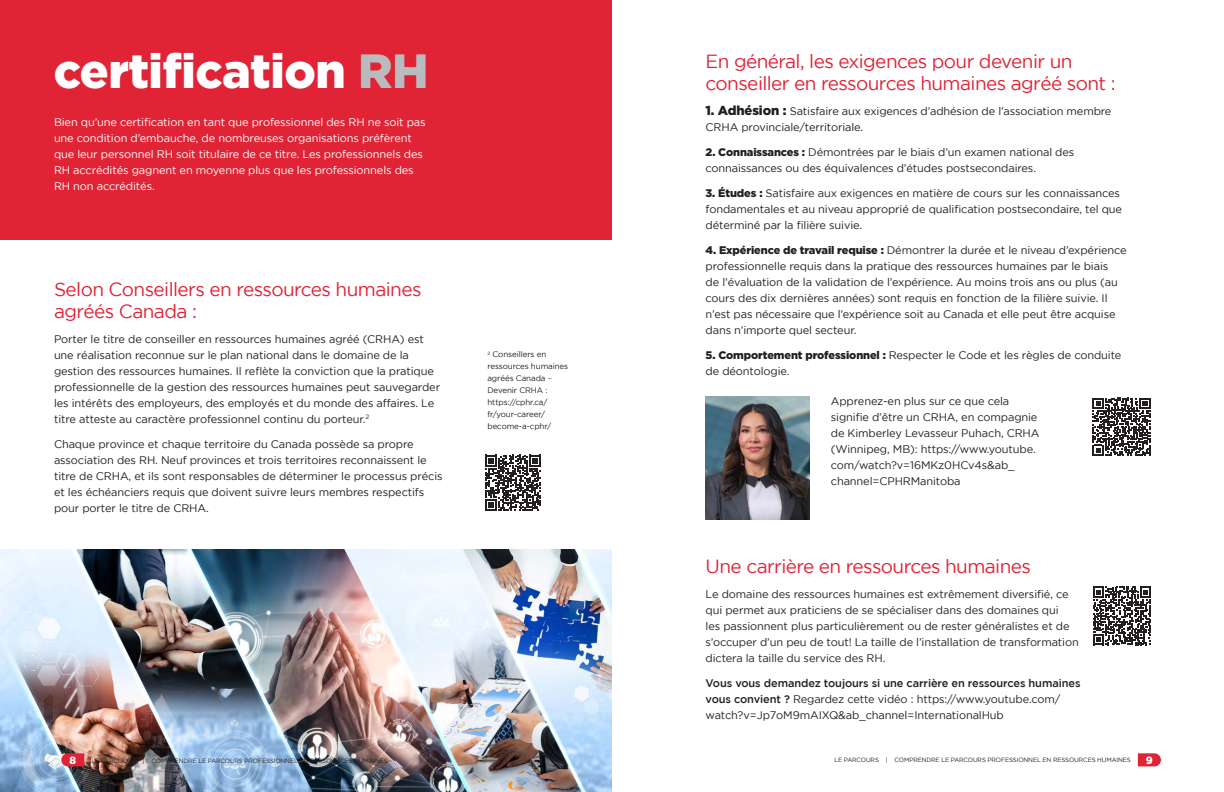
<style>
.page{position:relative;width:1224px;height:792px;background:#fff}
.page>*{position:absolute;margin:0;border:0;box-sizing:border-box;transform-origin:0 0}
.t1{font:900 48px "Gotham";letter-spacing:-.01em;color:#fff}
.t2{font:19px/22px "Gotham";letter-spacing:-.03em;color:#e02436}
.t3{font:11px/16px "Gotham";letter-spacing:-.01em;color:#231f20}
.t4{font:11px/16px "Gotham";letter-spacing:-.01em;color:#fff}
.t5{font:900 10.5px "Gotham";color:#fff}
.t6{font:8px/12px "Gotham";letter-spacing:-.01em;color:#231f20}
.t7{font:6.2px "Gotham";letter-spacing:-.015em;color:#231f20}
.s1{color:#babbbe}
.s2{font-weight:900;font-size:13px}
.s3{font-weight:900}
.s4{font-weight:500}
</style>
<div class="page">
<div style="left:0;top:0;width:612px;height:239px;background:#e02436"></div>
<img style="left:0;top:549px;width:612px;height:243px">
<img style="left:706px;top:397px;width:104px;height:122px">
<svg style="left:485px;top:455px;width:56px;height:56px"></svg>
<svg style="left:1093px;top:398px;width:57px;height:58px"></svg>
<svg style="left:1093px;top:587px;width:58px;height:58px"></svg>
<svg style="left:1138px;top:753px;width:23px;height:13px"></svg>
<svg style="left:61px;top:753px;width:23px;height:13px"></svg>
<p class="t1" style="left:54px;top:43px;width:377px">certification <span class="s1">RH</span></p>
<p class="t4" style="left:54px;top:114px;width:373px">Bien qu’une certification en tant que professionnel des RH ne soit pas une condition d’embauche, de nombreuses organisations préfèrent que leur personnel RH soit titulaire de ce titre. Les professionnels des RH accrédités gagnent en moyenne plus que les professionnels des RH non accrédités.</p>
<p class="t2" style="left:54px;top:278px;width:369px">Selon Conseillers en ressources humaines agréés Canada :</p>
<p class="t3" style="left:54px;top:331px;width:388px">Porter le titre de conseiller en ressources humaines agréé (CRHA) est une réalisation reconnue sur le plan national dans le domaine de la gestion des ressources humaines. Il reflète la conviction que la pratique professionnelle de la gestion des ressources humaines peut sauvegarder les intérêts des employeurs, des employés et du monde des affaires. Le titre atteste au caractère professionnel continu du porteur.<sup>2</sup></p>
<p class="t3" style="left:54px;top:436px;width:390px">Chaque province et chaque territoire du Canada possède sa propre association des RH. Neuf provinces et trois territoires reconnaissent le titre de CRHA, et ils sont responsables de déterminer le processus précis et les échéanciers requis que doivent suivre leurs membres respectifs pour porter le titre de CRHA.</p>
<p class="t6" style="left:487px;top:348px;width:82px"><sup>2</sup> Conseillers en ressources humaines agréés Canada –<br>Devenir CRHA : https://cphr.ca/ fr/your-career/ become-a-cphr/</p>
<p class="t2" style="left:706px;top:50px;width:412px">En général, les exigences pour devenir un conseiller en ressources humaines agréé sont :</p>
<p class="t3" style="left:706px;top:103px;width:407px"><span class="s2">1. Adhésion :</span> Satisfaire aux exigences d’adhésion de l’association membre<br>CRHA provinciale/territoriale.</p>
<p class="t3" style="left:706px;top:144px;width:370px"><span class="s3">2. Connaissances :</span> Démontrées par le biais d’un examen national des connaissances ou des équivalences d’études postsecondaires.</p>
<p class="t3" style="left:706px;top:185px;width:418px"><span class="s3">3. Études :</span> Satisfaire aux exigences en matière de cours sur les connaissances fondamentales et au niveau approprié de qualification postsecondaire, tel que déterminé par la filière suivie.</p>
<p class="t3" style="left:706px;top:242px;width:423px"><span class="s3">4. Expérience de travail requise :</span> Démontrer la durée et le niveau d’expérience professionnelle requis dans la pratique des ressources humaines par le biais<br>de l’évaluation de la validation de l’expérience. Au moins trois ans ou plus (au cours des dix dernières années) sont requis en fonction de la filière suivie. Il n’est pas nécessaire que l’expérience soit au Canada et elle peut être acquise dans n’importe quel secteur.</p>
<p class="t3" style="left:706px;top:347px;width:417px"><span class="s3">5. Comportement professionnel :</span> Respecter le Code et les règles de conduite de déontologie.</p>
<p class="t3" style="left:831px;top:393px;width:210px">Apprenez-en plus sur ce que cela signifie d’être un CRHA, en compagnie de Kimberley Levasseur Puhach, CRHA (Winnipeg, MB): https://www.youtube. com/watch?v=16MKz0HCv4s&amp;ab_ channel=CPHRManitoba</p>
<p class="t2" style="left:706px;top:555px;width:327px">Une carrière en ressources humaines</p>
<p class="t3" style="left:706px;top:586px;width:375px">Le domaine des ressources humaines est extrêmement diversifié, ce qui permet aux praticiens de se spécialiser dans des domaines qui<br>les passionnent plus particulièrement ou de rester généralistes et de s’occuper d’un peu de tout! La taille de l’installation de transformation dictera la taille du service des RH.</p>
<p class="t3" style="left:706px;top:675px;width:376px"><span class="s4">Vous vous demandez toujours si une carrière en ressources humaines vous convient ?</span> Regardez cette vidéo : https://www.youtube.com/ watch?v=Jp7oM9mAIXQ&amp;ab_channel=InternationalHub</p>
<p class="t5" style="left:70px;top:754px;width:8px">8</p>
<p class="t7" style="left:91px;top:757px;width:298px">LE PARCOURS | COMPRENDRE LE PARCOURS PROFESSIONNEL EN RESSOURCES HUMAINES</p>
<p class="t7" style="left:834px;top:756px;width:298px">LE PARCOURS | COMPRENDRE LE PARCOURS PROFESSIONNEL EN RESSOURCES HUMAINES</p>
<p class="t5" style="left:1146px;top:754px;width:8px">9</p>
</div>
